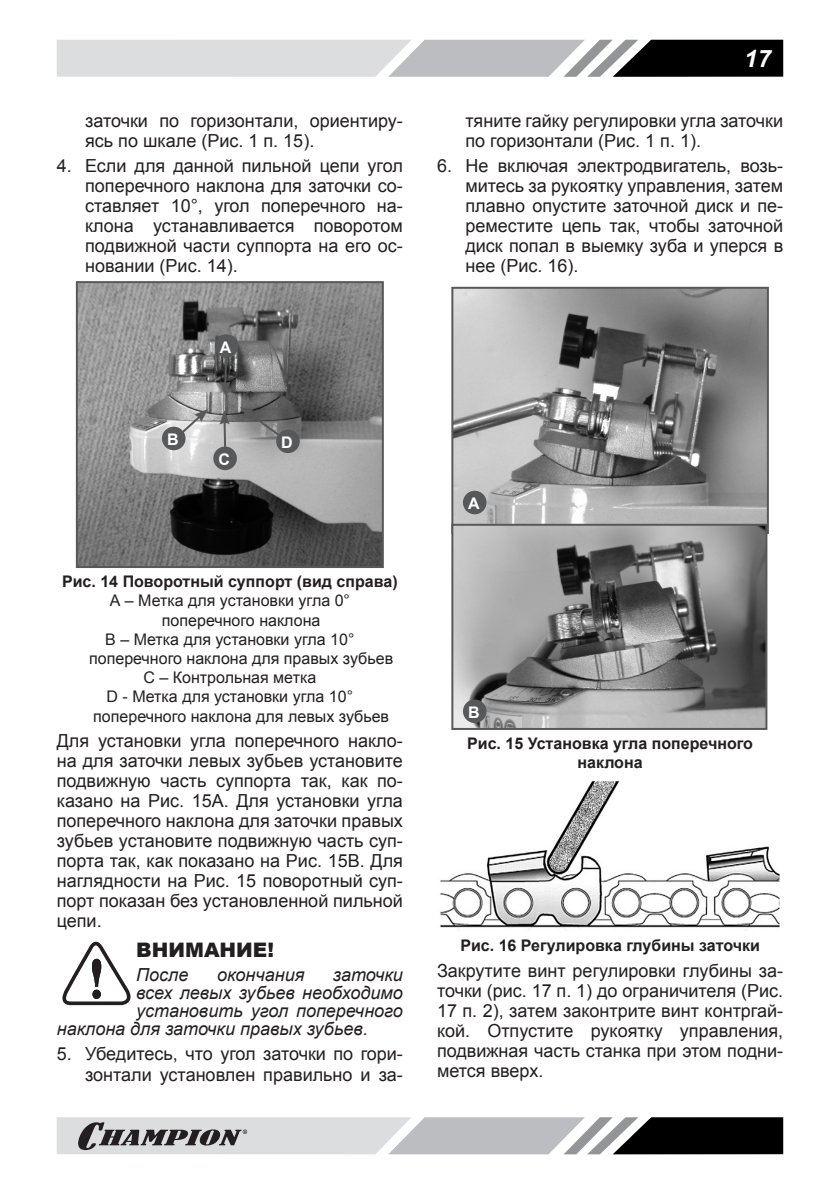
<style>
.page{position:relative;width:840px;height:1191px;background:#fff}
.page>*{position:absolute;margin:0;border:0;box-sizing:border-box;transform-origin:0 0}
.t1{font:italic 700 24px "Arial";color:#fff}
.ВНИМАНИЕ{font:900 20px "Arial";color:#231f20}
.Текст_список{font:18px/20px "Arial";color:#231f20}
.Текст_основной{font:18px/20px "Arial";color:#231f20;text-align:justify}
.ВНИМАНИЕ_ТЕКСТ{font:italic 18px "Arial";color:#231f20}
.РИСУНОК_список{font:16px/19.2px "Arial";color:#231f20}
.РИСУНОК{font:700 16px/19.2px "Arial";color:#231f20;text-align:center}
.Заголовок_1{font:700 16px "Arial";color:#fff}
</style>
<div class="page">
<svg style="left:57px;top:40px;width:725px;height:37px;background:#a7a8aa"></svg>
<svg style="left:57px;top:1117px;width:725px;height:37px;background:#9c9d9e"></svg>
<img style="left:79px;top:284px;width:301px;height:281px">
<div style="left:76px;top:281px;width:307px;height:287px;border:2px solid #57585a"></div>
<div style="left:215px;top:334px;width:23px;height:24px;background:#57585a;border-radius:50%"></div>
<div style="left:162px;top:427px;width:23px;height:23px;background:#57585a;border-radius:50%"></div>
<div style="left:276px;top:429px;width:23px;height:24px;background:#57585a;border-radius:50%"></div>
<div style="left:213px;top:446px;width:24px;height:24px;background:#57585a;border-radius:50%"></div>
<svg style="left:179px;top:409px;width:29px;height:26px"></svg>
<hr style="left:223px;top:421px;width:3px;height:26px;background:#57585a">
<svg style="left:219px;top:410px;width:11px;height:14px"></svg>
<svg style="left:240px;top:407px;width:41px;height:30px"></svg>
<svg style="left:220px;top:356px;width:10px;height:39px"></svg>
<svg style="left:62px;top:941px;width:69px;height:64px"></svg>
<img style="left:454px;top:290px;width:311px;height:234px">
<div style="left:451px;top:287px;width:317px;height:247px;border:2px solid #57585a"></div>
<img style="left:454px;top:527px;width:310px;height:200px">
<div style="left:451px;top:524px;width:316px;height:206px;border:2px solid #57585a"></div>
<div style="left:462px;top:491px;width:24px;height:23px;background:#57585a;border-radius:50%"></div>
<div style="left:462px;top:699px;width:24px;height:24px;background:#57585a;border-radius:50%"></div>
<img style="left:440px;top:781px;width:340px;height:150px">
<p class="Текст_список" style="left:85px;top:110px;width:319px">заточки по горизонтали, ориентиру&shy;ясь по шкале (Рис. 1 п. 15).</p>
<p class="Текст_список" style="left:85px;top:156px;width:319px;text-align:justify;text-indent:-28px">4. Если для данной пильной цепи угол поперечного наклона для заточки со&shy;ставляет 10°, угол поперечного на&shy;клона устанавливается поворотом подвижной части суппорта на его ос&shy;новании (Рис. 14).</p>
<p class="Заголовок_1" style="left:220px;top:336px;width:13px">А</p>
<p class="Заголовок_1" style="left:167px;top:429px;width:13px">B</p>
<p class="Заголовок_1" style="left:281px;top:432px;width:13px">D</p>
<p class="Заголовок_1" style="left:218px;top:449px;width:13px">C</p>
<p class="РИСУНОК" style="left:62px;top:572px;width:337px">Рис. 14 Поворотный суппорт (вид справа)</p>
<p class="РИСУНОК_список" style="left:162px;top:591px;width:189px;text-indent:-52px">А – Метка для установки угла 0° поперечного наклона</p>
<p class="РИСУНОК_список" style="left:89px;top:630px;width:305px;text-indent:16px">В – Метка для установки угла 10° поперечного наклона для правых зубьев</p>
<p class="РИСУНОК_список" style="left:143px;top:668px;width:174px">C – Контрольная метка</p>
<p class="РИСУНОК_список" style="left:93px;top:687px;width:297px;text-indent:13px">D - Метка для установки угла 10° поперечного наклона для левых зубьев</p>
<p class="Текст_основной" style="left:57px;top:731px;width:347px">Для установки угла поперечного накло&shy;на для заточки левых зубьев установите подвижную часть суппорта так, как по&shy;казано на Рис. 15А. Для установки угла поперечного наклона для заточки правых зубьев установите подвижную часть суп&shy;порта так, как показано на Рис. 15В. Для наглядности на Рис. 15 поворотный суп&shy;порт показан без установленной пильной цепи.</p>
<p class="ВНИМАНИЕ" style="left:136px;top:935px;width:139px">ВНИМАНИЕ!</p>
<p class="ВНИМАНИЕ_ТЕКСТ" style="left:136px;top:962px;width:54px">После</p>
<p class="ВНИМАНИЕ_ТЕКСТ" style="left:217px;top:962px;width:89px">окончания</p>
<p class="ВНИМАНИЕ_ТЕКСТ" style="left:333px;top:962px;width:71px">заточки</p>
<p class="ВНИМАНИЕ_ТЕКСТ" style="left:136px;top:980px;width:268px">всех левых зубьев необходимо</p>
<p class="ВНИМАНИЕ_ТЕКСТ" style="left:136px;top:998px;width:268px">установить угол поперечного</p>
<p class="ВНИМАНИЕ_ТЕКСТ" style="left:57px;top:1016px;width:312px">наклона для заточки правых зубьев.</p>
<p class="Текст_список" style="left:57px;top:1044px;width:347px;text-align:right">5. Убедитесь, что угол заточки по гори&shy;зонтали установлен правильно и за-</p>
<h1 class="t1" style="left:743px;top:42px;width:28px">17</h1>
<p class="Текст_список" style="left:465px;top:110px;width:319px">тяните гайку регулировки угла заточки по горизонтали (Рис. 1 п. 1).</p>
<p class="Текст_список" style="left:465px;top:156px;width:319px;text-align:justify;text-indent:-28px">6. Не включая электродвигатель, возь&shy;митесь за рукоятку управления, затем плавно опустите заточной диск и пе&shy;реместите цепь так, чтобы заточной диск попал в выемку зуба и уперся в нее (Рис. 16).</p>
<p class="Заголовок_1" style="left:468px;top:493px;width:13px">А</p>
<p class="Заголовок_1" style="left:468px;top:701px;width:13px">B</p>
<p class="РИСУНОК" style="left:467px;top:734px;width:287px">Рис. 15 Установка угла поперечного наклона</p>
<p class="РИСУНОК" style="left:460px;top:936px;width:301px">Рис. 16 Регулировка глубины заточки</p>
<p class="Текст_основной" style="left:437px;top:961px;width:347px">Закрутите винт регулировки глубины за&shy;точки (рис. 17 п. 1) до ограничителя (Рис.<br>17 п. 2), затем законтрите винт контргай&shy;кой. Отпустите рукоятку управления, подвижная часть станка при этом подни&shy;мется вверх.</p>
</div>
